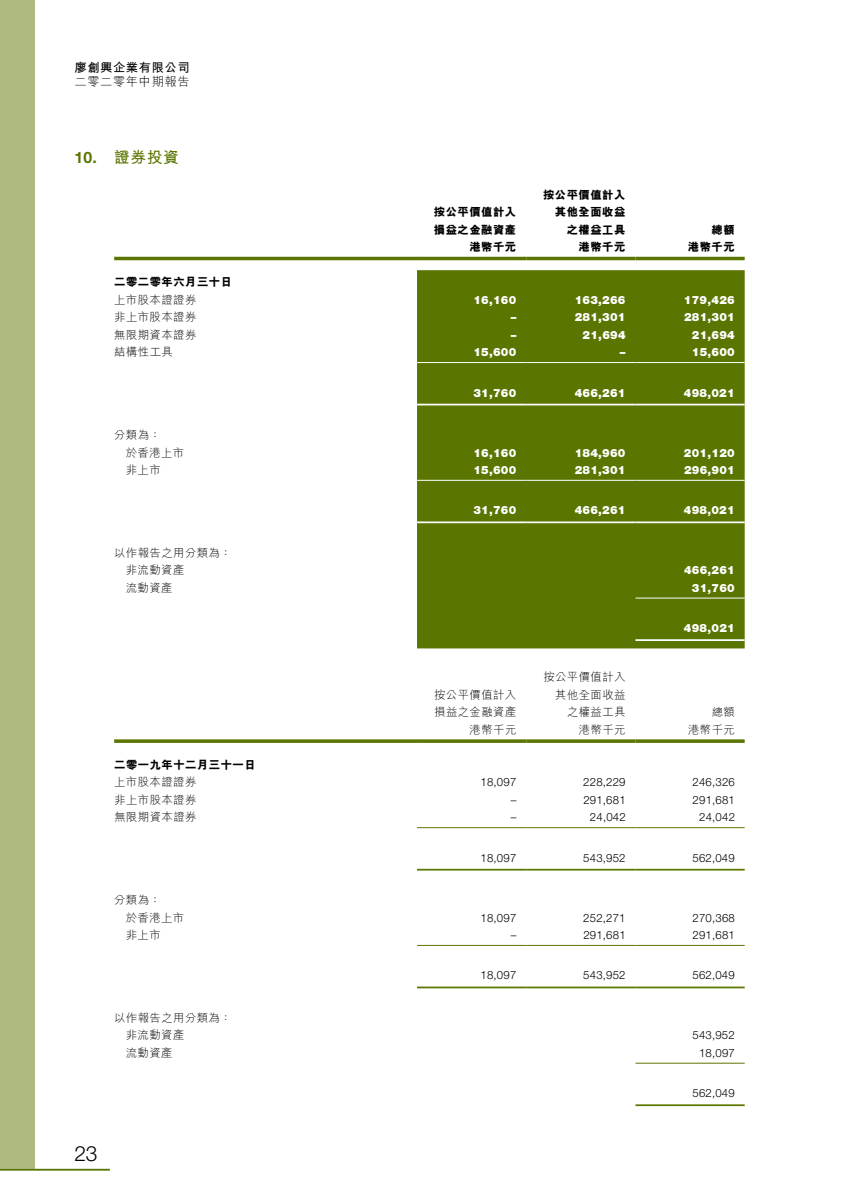
<style>
.page{position:relative;width:844px;height:1191px;background:#fff}
.page>*{position:absolute;margin:0;border:0;box-sizing:border-box;transform-origin:0 0}
.t1{font:300 21px "Helvetica Neue LT Std";color:#000}
.t2{font:700 15.75px "M Hei HK";color:#5a7500}
.t3{font:700 15.75px "Helvetica Neue LT Std";color:#5a7500}
.t4{font:700 12.25px "M Hei HK";letter-spacing:.05em;color:#000}
.t5{font:300 12.25px "M Hei HK";letter-spacing:.05em;color:#000}
.t6{font:900 11.38px "Helvetica Neue LT Std";letter-spacing:.02em;color:#fff}
.t7{font:300 11.38px/17.5px "M Hei HK";letter-spacing:.035em;color:#000;text-align:right}
.t8{font:300 11.38px "Helvetica Neue LT Std";letter-spacing:.015em;color:#000}
.t9{font:800 11.38px/17.5px "M Hei HK";letter-spacing:.04em;color:#000;text-align:right}
</style>
<div class="page">
<div style="left:0;top:0;width:34px;height:1169px;background:#adba80"></div>
<hr style="left:0;top:1168px;width:110px;height:2px;background:#5a7500">
<div style="left:417px;top:270px;width:327px;height:378px;background:#5a7500"></div>
<hr style="left:114px;top:257px;width:303px;height:3px;background:#5a7500">
<hr style="left:417px;top:257px;width:109px;height:3px;background:#5a7500">
<hr style="left:526px;top:257px;width:109px;height:3px;background:#5a7500">
<hr style="left:635px;top:257px;width:109px;height:3px;background:#5a7500">
<hr style="left:417px;top:362px;width:109px;height:1px;background:#fff">
<hr style="left:526px;top:362px;width:109px;height:1px;background:#fff">
<hr style="left:635px;top:362px;width:109px;height:1px;background:#fff">
<hr style="left:417px;top:404px;width:109px;height:1px;background:#fff">
<hr style="left:526px;top:404px;width:109px;height:1px;background:#fff">
<hr style="left:635px;top:404px;width:109px;height:1px;background:#fff">
<hr style="left:417px;top:480px;width:109px;height:1px;background:#fff">
<hr style="left:526px;top:480px;width:109px;height:1px;background:#fff">
<hr style="left:635px;top:480px;width:109px;height:1px;background:#fff">
<hr style="left:417px;top:521px;width:109px;height:2px;background:#fff">
<hr style="left:526px;top:521px;width:109px;height:2px;background:#fff">
<hr style="left:635px;top:521px;width:109px;height:2px;background:#fff">
<hr style="left:635px;top:597px;width:109px;height:1px;background:#fff">
<hr style="left:635px;top:639px;width:109px;height:2px;background:#fff">
<svg style="left:114px;top:739px;width:303px;height:4px"></svg>
<svg style="left:417px;top:739px;width:109px;height:4px"></svg>
<svg style="left:526px;top:739px;width:109px;height:4px"></svg>
<svg style="left:635px;top:739px;width:109px;height:4px"></svg>
<hr style="left:417px;top:827px;width:109px;height:1px;background:#5a7500">
<hr style="left:526px;top:827px;width:109px;height:1px;background:#5a7500">
<hr style="left:635px;top:827px;width:109px;height:1px;background:#5a7500">
<hr style="left:417px;top:868px;width:109px;height:2px;background:#5a7500">
<hr style="left:526px;top:868px;width:109px;height:2px;background:#5a7500">
<hr style="left:635px;top:868px;width:109px;height:2px;background:#5a7500">
<hr style="left:417px;top:945px;width:109px;height:1px;background:#5a7500">
<hr style="left:526px;top:945px;width:109px;height:1px;background:#5a7500">
<hr style="left:635px;top:945px;width:109px;height:1px;background:#5a7500">
<hr style="left:417px;top:986px;width:109px;height:2px;background:#5a7500">
<hr style="left:526px;top:986px;width:109px;height:2px;background:#5a7500">
<hr style="left:635px;top:986px;width:109px;height:2px;background:#5a7500">
<hr style="left:635px;top:1062px;width:109px;height:1px;background:#5a7500">
<hr style="left:635px;top:1104px;width:109px;height:2px;background:#5a7500">
<p class="t4" style="left:74px;top:59px;width:117px">廖創興企業有限公司</p>
<p class="t5" style="left:74px;top:75px;width:117px">二零二零年中期報告</p>
<h2 class="t3" style="left:74px;top:148px;width:24px">10.</h2>
<h2 class="t2" style="left:114px;top:146px;width:66px">證券投資</h2>
<p class="t9" style="left:114px;top:273px;width:119px">二零二零年六月三十日</p>
<p class="t7" style="left:114px;top:291px;width:84px">上市股本證證券</p>
<p class="t7" style="left:114px;top:308px;width:84px">非上市股本證券</p>
<p class="t7" style="left:114px;top:326px;width:84px">無限期資本證券</p>
<p class="t7" style="left:114px;top:343px;width:60px">結構性工具</p>
<p class="t7" style="left:114px;top:426px;width:48px">分類為：</p>
<p class="t7" style="left:126px;top:443px;width:60px">於香港上市</p>
<p class="t7" style="left:126px;top:461px;width:36px">非上市</p>
<p class="t7" style="left:114px;top:543px;width:119px">以作報告之用分類為：</p>
<p class="t7" style="left:126px;top:561px;width:60px">非流動資產</p>
<p class="t7" style="left:126px;top:578px;width:48px">流動資產</p>
<p class="t9" style="left:114px;top:755px;width:143px">二零一九年十二月三十一日</p>
<p class="t7" style="left:114px;top:773px;width:84px">上市股本證證券</p>
<p class="t7" style="left:114px;top:790px;width:84px">非上市股本證券</p>
<p class="t7" style="left:114px;top:808px;width:84px">無限期資本證券</p>
<p class="t7" style="left:114px;top:891px;width:48px">分類為：</p>
<p class="t7" style="left:126px;top:908px;width:60px">於香港上市</p>
<p class="t7" style="left:126px;top:926px;width:36px">非上市</p>
<p class="t7" style="left:114px;top:1008px;width:119px">以作報告之用分類為：</p>
<p class="t7" style="left:126px;top:1026px;width:60px">非流動資產</p>
<p class="t7" style="left:126px;top:1043px;width:48px">流動資產</p>
<h1 class="t1" style="left:74px;top:1140px;width:25px">23</h1>
<p class="t9" style="left:434px;top:203px;width:84px">按公平價值計入</p>
<p class="t9" style="left:543px;top:186px;width:84px">按公平價值計入其他全面收益</p>
<p class="t9" style="left:434px;top:221px;width:84px">損益之金融資產</p>
<p class="t9" style="left:566px;top:221px;width:60px">之權益工具</p>
<p class="t9" style="left:711px;top:221px;width:25px">總額</p>
<p class="t9" style="left:469px;top:238px;width:48px">港幣千元</p>
<p class="t9" style="left:578px;top:238px;width:48px">港幣千元</p>
<p class="t9" style="left:687px;top:238px;width:48px">港幣千元</p>
<p class="t6" style="left:473px;top:293px;width:44px">16,160</p>
<p class="t6" style="left:574px;top:293px;width:52px">163,266</p>
<p class="t6" style="left:683px;top:293px;width:52px">179,426</p>
<p class="t6" style="left:510px;top:310px;width:7px">–</p>
<p class="t6" style="left:574px;top:310px;width:52px">281,301</p>
<p class="t6" style="left:683px;top:310px;width:52px">281,301</p>
<p class="t6" style="left:510px;top:328px;width:7px">–</p>
<p class="t6" style="left:582px;top:328px;width:44px">21,694</p>
<p class="t6" style="left:691px;top:328px;width:44px">21,694</p>
<p class="t6" style="left:473px;top:345px;width:44px">15,600</p>
<p class="t6" style="left:619px;top:345px;width:7px">–</p>
<p class="t6" style="left:691px;top:345px;width:44px">15,600</p>
<p class="t6" style="left:473px;top:386px;width:44px">31,760</p>
<p class="t6" style="left:574px;top:386px;width:52px">466,261</p>
<p class="t6" style="left:683px;top:386px;width:52px">498,021</p>
<p class="t6" style="left:473px;top:446px;width:44px">16,160</p>
<p class="t6" style="left:574px;top:446px;width:52px">184,960</p>
<p class="t6" style="left:683px;top:446px;width:52px">201,120</p>
<p class="t6" style="left:473px;top:463px;width:44px">15,600</p>
<p class="t6" style="left:574px;top:463px;width:52px">281,301</p>
<p class="t6" style="left:683px;top:463px;width:52px">296,901</p>
<p class="t6" style="left:473px;top:503px;width:44px">31,760</p>
<p class="t6" style="left:574px;top:503px;width:52px">466,261</p>
<p class="t6" style="left:683px;top:503px;width:52px">498,021</p>
<p class="t6" style="left:683px;top:563px;width:52px">466,261</p>
<p class="t6" style="left:691px;top:581px;width:44px">31,760</p>
<p class="t6" style="left:683px;top:621px;width:52px">498,021</p>
<p class="t7" style="left:434px;top:686px;width:84px">按公平價值計入</p>
<p class="t7" style="left:543px;top:668px;width:84px">按公平價值計入其他全面收益</p>
<p class="t7" style="left:434px;top:703px;width:84px">損益之金融資產</p>
<p class="t7" style="left:567px;top:703px;width:60px">之權益工具</p>
<p class="t7" style="left:711px;top:703px;width:25px">總額</p>
<p class="t7" style="left:469px;top:721px;width:48px">港幣千元</p>
<p class="t7" style="left:578px;top:721px;width:48px">港幣千元</p>
<p class="t7" style="left:688px;top:721px;width:48px">港幣千元</p>
<p class="t8" style="left:480px;top:775px;width:37px">18,097</p>
<p class="t8" style="left:583px;top:775px;width:44px">228,229</p>
<p class="t8" style="left:692px;top:775px;width:44px">246,326</p>
<p class="t8" style="left:510px;top:793px;width:7px">–</p>
<p class="t8" style="left:583px;top:793px;width:44px">291,681</p>
<p class="t8" style="left:692px;top:793px;width:44px">291,681</p>
<p class="t8" style="left:510px;top:810px;width:7px">–</p>
<p class="t8" style="left:589px;top:810px;width:37px">24,042</p>
<p class="t8" style="left:699px;top:810px;width:37px">24,042</p>
<p class="t8" style="left:480px;top:850px;width:37px">18,097</p>
<p class="t8" style="left:583px;top:850px;width:44px">543,952</p>
<p class="t8" style="left:692px;top:850px;width:44px">562,049</p>
<p class="t8" style="left:480px;top:910px;width:37px">18,097</p>
<p class="t8" style="left:583px;top:910px;width:44px">252,271</p>
<p class="t8" style="left:692px;top:910px;width:44px">270,368</p>
<p class="t8" style="left:510px;top:928px;width:7px">–</p>
<p class="t8" style="left:583px;top:928px;width:44px">291,681</p>
<p class="t8" style="left:692px;top:928px;width:44px">291,681</p>
<p class="t8" style="left:480px;top:968px;width:37px">18,097</p>
<p class="t8" style="left:583px;top:968px;width:44px">543,952</p>
<p class="t8" style="left:692px;top:968px;width:44px">562,049</p>
<p class="t8" style="left:692px;top:1028px;width:44px">543,952</p>
<p class="t8" style="left:699px;top:1046px;width:37px">18,097</p>
<p class="t8" style="left:692px;top:1086px;width:44px">562,049</p>
</div>
